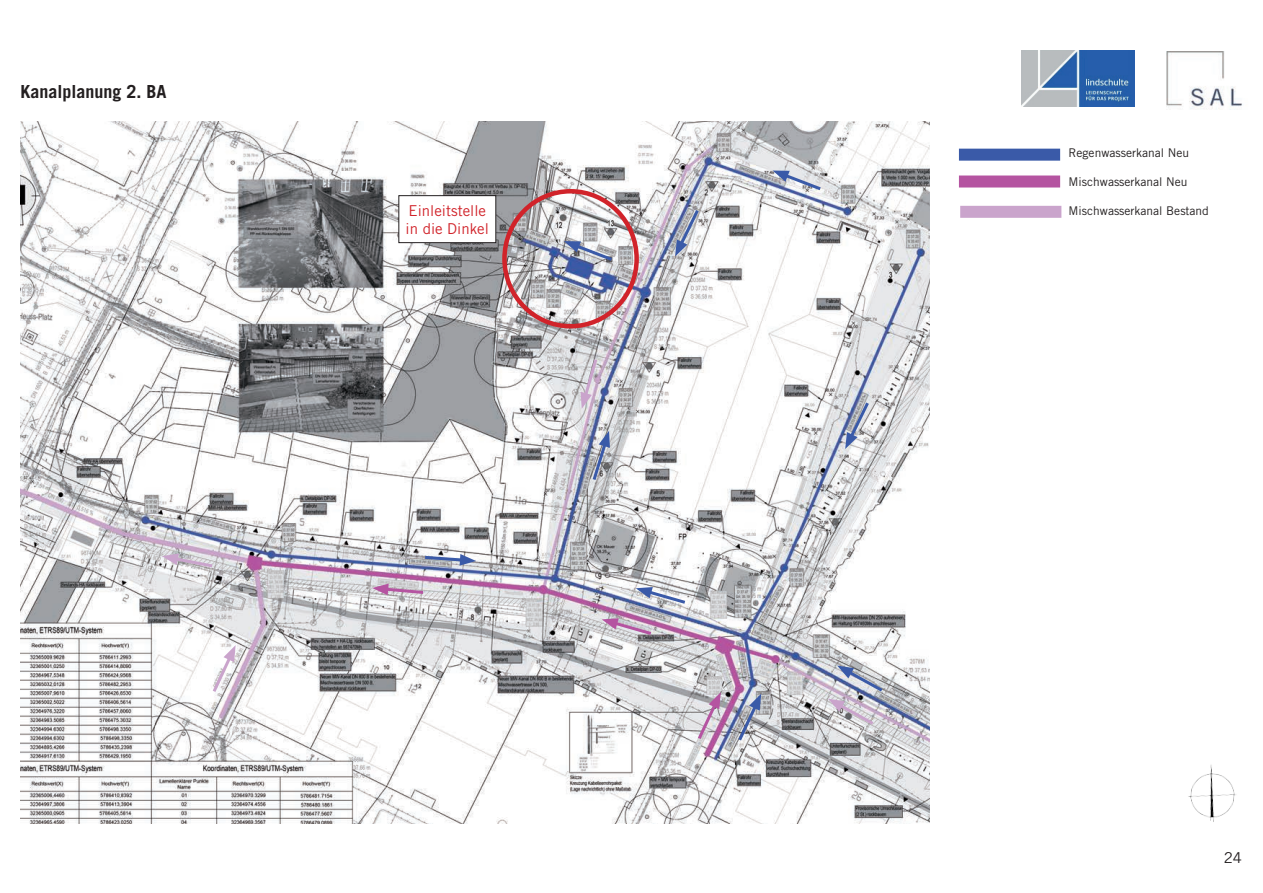
<style>
.page{position:relative;width:1263px;height:893px;background:#fff}
.page>*{position:absolute;margin:0;border:0;box-sizing:border-box;transform-origin:0 0}
.t1{font:700 18px "Trade Gothic LT Std";color:#231f20}
.t2{font:15px/18px "Trade Gothic LT Std";color:#d1232a}
.t3{font:15px "Trade Gothic LT Std";color:#231f20}
.t4{font:12px "Trade Gothic LT Std";color:#231f20}
</style>
<div class="page">
<img style="left:20px;top:122px;width:909px;height:702px">
<img style="left:1188px;top:765px;width:48px;height:57px">
<div style="left:502px;top:189px;width:137px;height:139px;border:4px solid #d1232a;border-radius:50%"></div>
<div style="left:959px;top:149px;width:101px;height:12px;background:#3a5aa8"></div>
<div style="left:959px;top:176px;width:101px;height:12px;background:#b554a1"></div>
<div style="left:960px;top:206px;width:101px;height:12px;background:#caa4cc"></div>
<svg style="left:422px;top:554px;width:54px;height:12px"></svg>
<svg style="left:736px;top:694px;width:25px;height:50px"></svg>
<svg style="left:590px;top:431px;width:20px;height:52px"></svg>
<svg style="left:845px;top:399px;width:26px;height:50px"></svg>
<svg style="left:675px;top:207px;width:26px;height:50px"></svg>
<svg style="left:636px;top:587px;width:52px;height:19px"></svg>
<svg style="left:828px;top:665px;width:58px;height:62px;background:#bdbccb"></svg>
<svg style="left:581px;top:356px;width:18px;height:53px"></svg>
<svg style="left:162px;top:553px;width:54px;height:16px"></svg>
<svg style="left:210px;top:645px;width:26px;height:50px"></svg>
<svg style="left:602px;top:618px;width:52px;height:19px"></svg>
<svg style="left:372px;top:584px;width:54px;height:12px"></svg>
<svg style="left:695px;top:692px;width:26px;height:50px"></svg>
<svg style="left:772px;top:170px;width:52px;height:23px"></svg>
<svg style="left:564px;top:241px;width:51px;height:22px"></svg>
<img style="left:1167px;top:52px;width:76px;height:58px">
<img style="left:1021px;top:51px;width:113px;height:55px">
<div style="left:399px;top:196px;width:97px;height:47px;background:#fff"></div>
<div style="left:398px;top:195px;width:98px;height:48px;border:1px solid #231f20"></div>
<h1 class="t1" style="left:20px;top:81px;width:148px">Kanalplanung 2. BA</h1>
<p class="t2" style="left:406px;top:201px;width:85px">Einleitstelle in die Dinkel</p>
<p class="t4" style="left:1069px;top:146px;width:122px">Regenwasserkanal Neu</p>
<p class="t4" style="left:1069px;top:174px;width:120px">Mischwasserkanal Neu</p>
<p class="t4" style="left:1069px;top:203px;width:142px">Mischwasserkanal Bestand</p>
<p class="t3" style="left:1224px;top:849px;width:20px">24</p>
</div>
